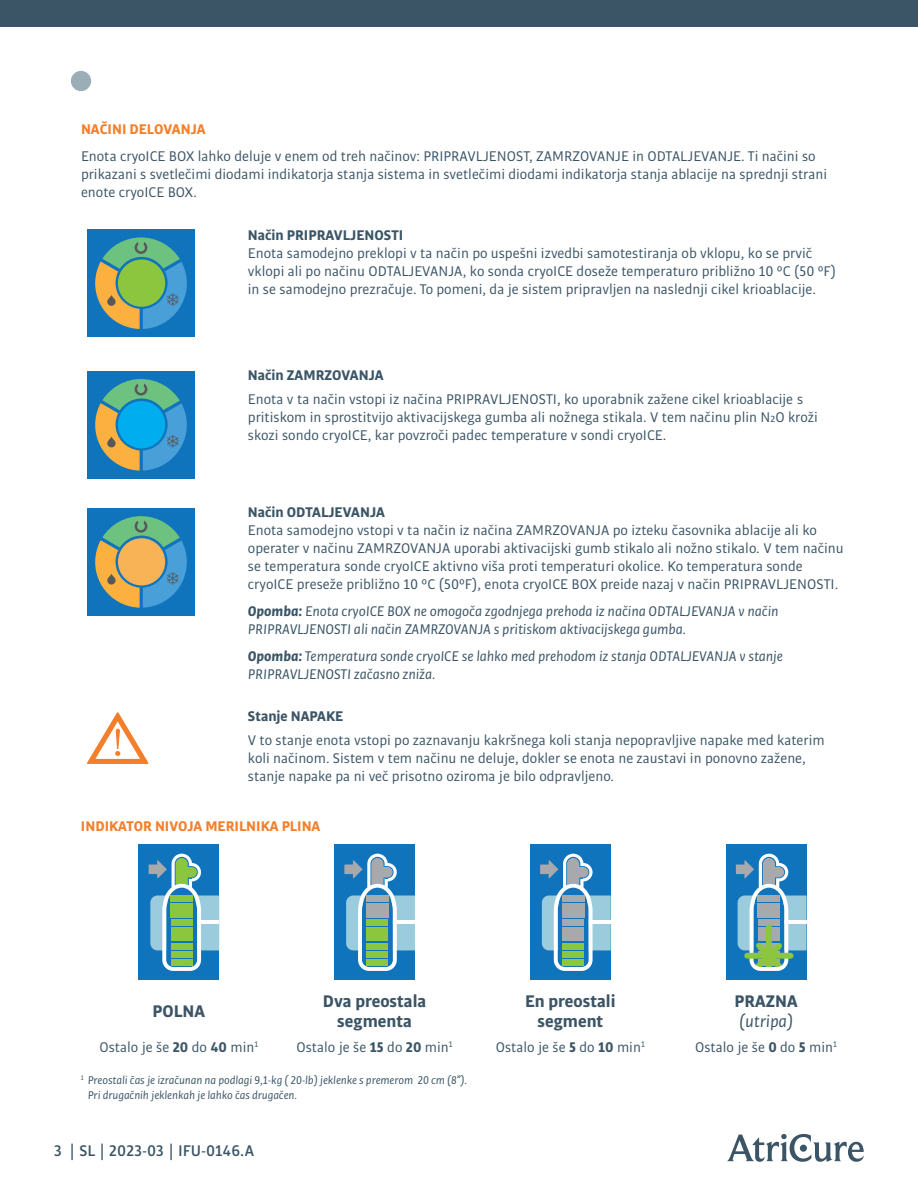
<style>
.page{position:relative;width:918px;height:1188px;background:#fff}
.page>*{position:absolute;margin:0;border:0;box-sizing:border-box;transform-origin:0 0}
.t1{font:700 18px/19.5px "Bulo";color:#3b5566;text-align:center}
.t2{font:italic 18px "Bulo";color:#3b5566}
.t3{font:500 16.5px "Bulo";color:#3b5566}
.t4{font:15px/18px "Bulo";color:#3b5566}
.t5{font:italic 15px/18px "Bulo";color:#3b5566}
.t6{font:700 15px "Bulo";color:#3b5566}
.t7{font:700 15px "Bulo";color:#f47f2a}
.t8{font:italic 12px/14.4px "Bulo";color:#3b5566}
.s1{font-size:12px}
.s2{font-weight:700}
</style>
<div class="page">
<div style="left:0;top:0;width:918px;height:27px;background:#3b5566"></div>
<div style="left:87px;top:229px;width:108px;height:108px;background:#1074bc"></div>
<svg style="left:95px;top:237px;width:92px;height:92px"></svg>
<div style="left:87px;top:371px;width:108px;height:108px;background:#1074bc"></div>
<svg style="left:95px;top:379px;width:92px;height:92px"></svg>
<div style="left:87px;top:508px;width:108px;height:108px;background:#1074bc"></div>
<svg style="left:95px;top:516px;width:92px;height:92px"></svg>
<svg style="left:87px;top:712px;width:61px;height:52px"></svg>
<div style="left:138px;top:845px;width:81px;height:135px;background:#1074bc"></div>
<svg style="left:149px;top:854px;width:70px;height:117px"></svg>
<div style="left:171px;top:959px;width:22px;height:7px;background:#8bc63e"></div>
<div style="left:171px;top:951px;width:22px;height:7px;background:#8bc63e"></div>
<div style="left:171px;top:943px;width:22px;height:7px;background:#8bc63e"></div>
<div style="left:171px;top:934px;width:22px;height:7px;background:#8bc63e"></div>
<div style="left:171px;top:927px;width:22px;height:7px;background:#8bc63e"></div>
<div style="left:171px;top:919px;width:22px;height:7px;background:#8bc63e"></div>
<div style="left:171px;top:910px;width:22px;height:7px;background:#8bc63e"></div>
<div style="left:171px;top:903px;width:22px;height:7px;background:#8bc63e"></div>
<div style="left:171px;top:895px;width:22px;height:7px;background:#8bc63e"></div>
<div style="left:334px;top:845px;width:81px;height:135px;background:#1074bc"></div>
<svg style="left:344px;top:854px;width:71px;height:117px"></svg>
<div style="left:366px;top:959px;width:22px;height:7px;background:#8bc63e"></div>
<div style="left:366px;top:951px;width:22px;height:7px;background:#8bc63e"></div>
<div style="left:366px;top:943px;width:22px;height:7px;background:#8bc63e"></div>
<div style="left:366px;top:934px;width:22px;height:7px;background:#8bc63e"></div>
<div style="left:366px;top:927px;width:22px;height:7px;background:#8bc63e"></div>
<div style="left:366px;top:919px;width:22px;height:7px;background:#8bc63e"></div>
<div style="left:366px;top:910px;width:22px;height:7px;background:#a8a9ad"></div>
<div style="left:366px;top:903px;width:22px;height:7px;background:#a8a9ad"></div>
<div style="left:366px;top:895px;width:22px;height:7px;background:#a8a9ad"></div>
<div style="left:530px;top:845px;width:81px;height:135px;background:#1074bc"></div>
<svg style="left:540px;top:854px;width:71px;height:117px"></svg>
<div style="left:562px;top:959px;width:22px;height:7px;background:#8bc63e"></div>
<div style="left:562px;top:951px;width:22px;height:7px;background:#8bc63e"></div>
<div style="left:562px;top:943px;width:22px;height:7px;background:#8bc63e"></div>
<div style="left:562px;top:934px;width:22px;height:7px;background:#a8a9ad"></div>
<div style="left:562px;top:927px;width:22px;height:7px;background:#a8a9ad"></div>
<div style="left:562px;top:919px;width:22px;height:7px;background:#a8a9ad"></div>
<div style="left:562px;top:910px;width:22px;height:7px;background:#a8a9ad"></div>
<div style="left:562px;top:903px;width:22px;height:7px;background:#a8a9ad"></div>
<div style="left:562px;top:895px;width:22px;height:7px;background:#a8a9ad"></div>
<div style="left:726px;top:845px;width:81px;height:135px;background:#1074bc"></div>
<svg style="left:736px;top:854px;width:71px;height:117px"></svg>
<div style="left:744px;top:953px;width:50px;height:6px;background:#8bc63e;border-radius:3px"></div>
<svg style="left:727px;top:1134px;width:137px;height:28px"></svg>
<div style="left:71px;top:71px;width:20px;height:20px;background:#9badb7;border-radius:50%"></div>
<p class="t7" style="left:81px;top:120px;width:126px">NAČINI DELOVANJA</p>
<p class="t4" style="left:81px;top:147px;width:748px">Enota cryoICE BOX lahko deluje v enem od treh načinov: PRIPRAVLJENOST, ZAMRZOVANJE in ODTALJEVANJE. Ti načini so prikazani s svetlečimi diodami indikatorja stanja sistema in svetlečimi diodami indikatorja stanja ablacije na sprednji strani enote cryoICE BOX.</p>
<p class="t6" style="left:248px;top:226px;width:157px">Način PRIPRAVLJENOSTI</p>
<p class="t4" style="left:248px;top:244px;width:590px">Enota samodejno preklopi v ta način po uspešni izvedbi samotestiranja ob vklopu, ko se prvič vklopi ali po načinu ODTALJEVANJA, ko sonda cryoICE doseže temperaturo približno 10 °C (50 °F) in se samodejno prezračuje. To pomeni, da je sistem pripravljen na naslednji cikel krioablacije.</p>
<p class="t6" style="left:248px;top:365px;width:137px">Način ZAMRZOVANJA</p>
<p class="t4" style="left:248px;top:389px;width:571px">Enota v ta način vstopi iz načina PRIPRAVLJENOSTI, ko uporabnik zažene cikel krioablacije s pritiskom in sprostitvijo aktivacijskega gumba ali nožnega stikala. V tem načinu plin N<span class="s1">2</span>O kroži skozi sondo cryoICE, kar povzroči padec temperature v sondi cryoICE.</p>
<p class="t6" style="left:248px;top:502px;width:139px">Način ODTALJEVANJA</p>
<p class="t4" style="left:248px;top:520px;width:597px">Enota samodejno vstopi v ta način iz načina ZAMRZOVANJA po izteku časovnika ablacije ali ko operater v načinu ZAMRZOVANJA uporabi aktivacijski gumb stikalo ali nožno stikalo. V tem načinu se temperatura sonde cryoICE aktivno viša proti temperaturi okolice. Ko temperatura sonde cryoICE preseže približno 10 °C (50°F), enota cryoICE BOX preide nazaj v način PRIPRAVLJENOSTI.</p>
<p class="t5" style="left:248px;top:602px;width:532px"><span class="s2">Opomba:</span> Enota cryoICE BOX ne omogoča zgodnjega prehoda iz načina ODTALJEVANJA v način<br>PRIPRAVLJENOSTI ali način ZAMRZOVANJA s pritiskom aktivacijskega gumba.</p>
<p class="t5" style="left:248px;top:647px;width:536px"><span class="s2">Opomba:</span> Temperatura sonde cryoICE se lahko med prehodom iz stanja ODTALJEVANJA v stanje<br>PRIPRAVLJENOSTI začasno zniža.</p>
<p class="t6" style="left:248px;top:706px;width:97px">Stanje NAPAKE</p>
<p class="t4" style="left:248px;top:731px;width:578px">V to stanje enota vstopi po zaznavanju kakršnega koli stanja nepopravljive napake med katerim koli načinom. Sistem v tem načinu ne deluje, dokler se enota ne zaustavi in ponovno zažene, stanje napake pa ni več prisotno oziroma je bilo odpravljeno.</p>
<p class="t7" style="left:81px;top:816px;width:241px">INDIKATOR NIVOJA MERILNIKA PLINA</p>
<p class="t1" style="left:153px;top:1001px;width:54px">POLNA</p>
<p class="t1" style="left:323px;top:992px;width:105px">Dva preostala segmenta</p>
<p class="t1" style="left:525px;top:992px;width:92px">En preostali segment</p>
<p class="t1" style="left:735px;top:992px;width:64px">PRAZNA</p>
<p class="t2" style="left:739px;top:1010px;width:55px">(utripa)</p>
<p class="t4" style="left:99px;top:1038px;width:160px">Ostalo je še <span class="s2">20</span> do <span class="s2">40</span> min<sup>1</sup></p>
<p class="t4" style="left:296px;top:1038px;width:158px">Ostalo je še <span class="s2">15</span> do <span class="s2">20</span> min<sup>1</sup></p>
<p class="t4" style="left:496px;top:1038px;width:151px">Ostalo je še <span class="s2">5</span> do <span class="s2">10</span> min<sup>1</sup></p>
<p class="t4" style="left:695px;top:1038px;width:143px">Ostalo je še <span class="s2">0</span> do <span class="s2">5</span> min<sup>1</sup></p>
<p class="t8" style="left:88px;top:1073px;width:381px;text-indent:-7px"><sup>1</sup> Preostali čas je izračunan na podlagi 9,1-kg ( 20-lb) jeklenke s premerom 20 cm (8’’).<br>Pri drugačnih jeklenkah je lahko čas drugačen.</p>
<p class="t3" style="left:54px;top:1140px;width:202px">3 | SL | 2023-03 | IFU-0146.A</p>
</div>
